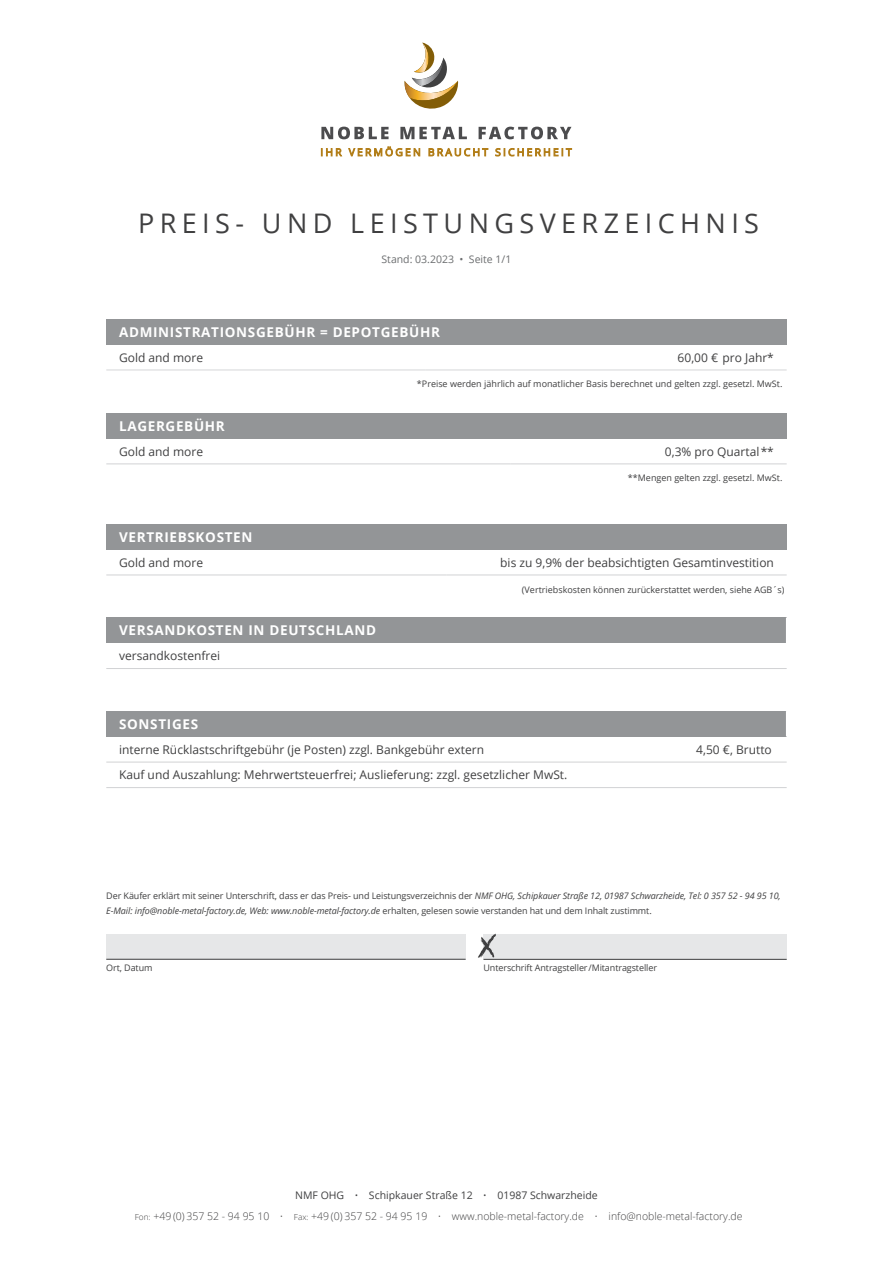
<style>
.page{position:relative;width:893px;height:1263px;background:#fff}
.page>*{position:absolute;margin:0;border:0;box-sizing:border-box;transform-origin:0 0}
.t1{font:27px "Open Sans";letter-spacing:.2em;color:#404041}
.t2{font:700 13.5px "Open Sans";letter-spacing:.05em;color:#fff}
.t3{font:12px "Open Sans";color:#404041}
.t4{font:300 10.5px/21.3px "Open Sans";color:#404041}
.t5{font:10.5px "Open Sans";color:#6c6e70}
.t6{font:9px/15px "Open Sans";color:#404041}
.s1{font-style:italic}
.s2{font-weight:400}
.s3{font-weight:400;font-size:7.5px}
.s4{font-size:8.25px}
.s5{font-size:7.5px}
</style>
<div class="page">
<svg style="left:404px;top:46px;width:55px;height:63px"></svg>
<img style="left:414px;top:43px;width:15px;height:30px">
<svg style="left:321px;top:148px;width:21px;height:8px"></svg>
<svg style="left:349px;top:147px;width:71px;height:9px"></svg>
<svg style="left:429px;top:148px;width:59px;height:8px"></svg>
<svg style="left:496px;top:148px;width:76px;height:8px"></svg>
<svg style="left:321px;top:127px;width:68px;height:12px"></svg>
<svg style="left:400px;top:127px;width:67px;height:12px"></svg>
<svg style="left:479px;top:127px;width:92px;height:12px"></svg>
<div style="left:106px;top:319px;width:681px;height:25px;background:#939597"></div>
<hr style="left:106px;top:370px;width:319px;height:1px;background:#d5d6d8">
<hr style="left:425px;top:370px;width:362px;height:1px;background:#d5d6d8">
<div style="left:106px;top:524px;width:681px;height:25px;background:#939597"></div>
<hr style="left:106px;top:575px;width:340px;height:1px;background:#d1d2d4">
<hr style="left:446px;top:575px;width:341px;height:1px;background:#d1d2d4">
<div style="left:106px;top:413px;width:681px;height:25px;background:#939597"></div>
<hr style="left:106px;top:463px;width:404px;height:1px;background:#d1d2d4">
<hr style="left:510px;top:463px;width:277px;height:1px;background:#d1d2d4">
<div style="left:106px;top:617px;width:681px;height:26px;background:#939597"></div>
<svg style="left:786px;top:617px;width:1px;height:26px"></svg>
<hr style="left:106px;top:668px;width:681px;height:1px;background:#d1d2d4">
<div style="left:106px;top:934px;width:360px;height:25px;background:#e6e7e8"></div>
<hr style="left:106px;top:959px;width:360px;height:1px;background:#404041">
<div style="left:484px;top:934px;width:303px;height:26px;background:#e6e7e8"></div>
<svg style="left:478px;top:933px;width:18px;height:25px"></svg>
<hr style="left:484px;top:959px;width:303px;height:1px;background:#404041">
<div style="left:106px;top:711px;width:681px;height:25px;background:#939597"></div>
<svg style="left:786px;top:711px;width:1px;height:25px"></svg>
<hr style="left:106px;top:762px;width:681px;height:1px;background:#d1d2d4">
<hr style="left:106px;top:787px;width:681px;height:1px;background:#d1d2d4">
<h1 class="t1" style="left:138px;top:213px;width:622px">PREIS- UND LEISTUNGSVERZEICHNIS</h1>
<p class="t5" style="left:382px;top:255px;width:131px">Stand: 03.2023 • Seite 1/1</p>
<h2 class="t2" style="left:119px;top:324px;width:322px">ADMINISTRATIONSGEBÜHR = DEPOTGEBÜHR</h2>
<h3 class="t3" style="left:119px;top:353px;width:86px">Gold and more</h3>
<h3 class="t3" style="left:678px;top:353px;width:98px">60,00 € pro Jahr*</h3>
<p class="t6" style="left:417px;top:378px;width:367px">*Preise werden jährlich auf monatlicher Basis berechnet und gelten zzgl. gesetzl. MwSt.</p>
<h2 class="t2" style="left:119px;top:418px;width:107px">LAGERGEBÜHR</h2>
<h3 class="t3" style="left:119px;top:446px;width:86px">Gold and more</h3>
<h3 class="t3" style="left:665px;top:446px;width:110px">0,3% pro Quartal**</h3>
<p class="t6" style="left:628px;top:471px;width:156px">**Mengen gelten zzgl. gesetzl. MwSt.</p>
<h2 class="t2" style="left:119px;top:529px;width:135px">VERTRIEBSKOSTEN</h2>
<h3 class="t3" style="left:119px;top:558px;width:86px">Gold and more</h3>
<h3 class="t3" style="left:500px;top:558px;width:275px">bis zu 9,9% der beabsichtigten Gesamtinvestition</h3>
<h2 class="t2" style="left:119px;top:623px;width:258px">VERSANDKOSTEN IN DEUTSCHLAND</h2>
<h3 class="t3" style="left:119px;top:651px;width:103px">versandkostenfrei</h3>
<p class="t6" style="left:522px;top:583px;width:264px">(Vertriebskosten können zurückerstattet werden, siehe AGB´s)</p>
<h2 class="t2" style="left:119px;top:716px;width:81px">SONSTIGES</h2>
<h3 class="t3" style="left:119px;top:745px;width:366px">interne Rücklastschriftgebühr (je Posten) zzgl. Bankgebühr extern</h3>
<h3 class="t3" style="left:696px;top:745px;width:77px">4,50 €, Brutto</h3>
<h3 class="t3" style="left:119px;top:770px;width:450px">Kauf und Auszahlung: Mehrwertsteuerfrei; Auslieferung: zzgl. gesetzlicher MwSt.</h3>
<p class="t6" style="left:106px;top:889px;width:676px">Der Käufer erklärt mit seiner Unterschrift, dass er das Preis- und Leistungsverzeichnis der <span class="s1">NMF OHG, Schipkauer Straße 12, 01987 Schwarzheide, Tel: 0 357 52 - 94 95 10,<br>E-Mail: info@noble-metal-factory.de, Web: www.noble-metal-factory.de</span> erhalten, gelesen sowie verstanden hat und dem Inhalt zustimmt.</p>
<p class="t6" style="left:106px;top:961px;width:48px">Ort, Datum</p>
<p class="t6" style="left:483px;top:961px;width:175px">Unterschrift Antragsteller/Mitantragsteller</p>
<p class="t4" style="left:135px;top:1186px;width:609px;text-indent:160px"><span class="s2">NMF OHG</span> <span class="s3">•</span> <span class="s2">Schipkauer Straße 12</span> <span class="s3">•</span> <span class="s2">01987 Schwarzheide<br></span><span class="s4">Fon:</span> +49 (0) 357 52 - 94 95 10 <span class="s5">•</span> <span class="s4">Fax:</span> +49 (0) 357 52 - 94 95 19 <span class="s5">•</span> www.noble-metal-factory.de <span class="s5">•</span> info@noble-metal-factory.de</p>
</div>
